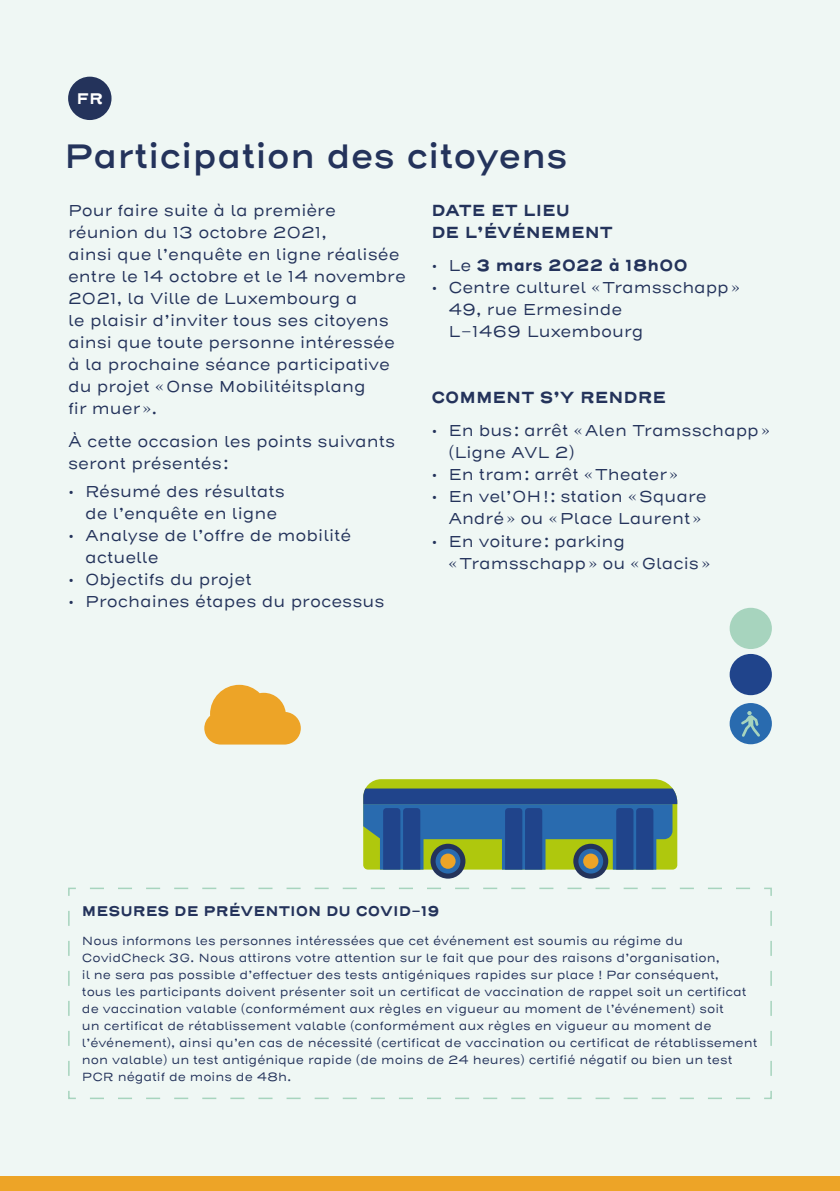
<style>
.page{position:relative;width:840px;height:1191px;background:#fff}
.page>*{position:absolute;margin:0;border:0;box-sizing:border-box;transform-origin:0 0}
.t1{font:600 34px "Henderson Sans Basic";color:#24335b}
.t2{font:16px/22px "Henderson Sans Basic";color:#24335b}
.t3{font:700 16px/22px "Henderson Sans Basic";color:#24335b}
.t4{font:700 15.4px "Henderson Sans";color:#fff}
.t5{font:700 14px "Henderson Sans Basic";color:#24335b}
.t6{font:12px/17px "Henderson Sans Basic";color:#24335b}
.s1{font-weight:400}
</style>
<div class="page">
<div style="left:0;top:0;width:839px;height:1191px;background:#eff7f4"></div>
<div style="left:68px;top:77px;width:43px;height:43px;background:#24335b;border-radius:50%"></div>
<svg style="left:68px;top:887px;width:704px;height:212px"></svg>
<div style="left:0;top:1176px;width:839px;height:15px;background:#eda427"></div>
<div style="left:729px;top:654px;width:42px;height:41px;background:#20448b;border-radius:50%"></div>
<div style="left:729px;top:703px;width:42px;height:41px;background:#296baf;border-radius:50%"></div>
<div style="left:729px;top:608px;width:42px;height:41px;background:#a7d4be;border-radius:50%"></div>
<svg style="left:741px;top:711px;width:18px;height:26px"></svg>
<svg style="left:204px;top:685px;width:96px;height:59px"></svg>
<svg style="left:430px;top:843px;width:35px;height:35px"></svg>
<div style="left:435px;top:848px;width:25px;height:25px;background:#296baf;border-radius:50%"></div>
<svg style="left:573px;top:843px;width:35px;height:35px"></svg>
<div style="left:578px;top:848px;width:25px;height:25px;background:#296baf;border-radius:50%"></div>
<svg style="left:363px;top:779px;width:314px;height:90px;background:#4b7375"></svg>
<p class="t4" style="left:76px;top:88px;width:28px">FR</p>
<h1 class="t1" style="left:64px;top:134px;width:505px">Participation des citoyens</h1>
<p class="t2" style="left:68px;top:200px;width:339px">Pour faire suite à la première réunion du 13 octobre 2021,<br>ainsi que l’enquête en ligne réalisée entre le 14 octobre et le 14 novembre<br>2021, la Ville de Luxembourg a<br>le plaisir d’inviter tous ses citoyens ainsi que toute personne intéressée à la prochaine séance participative du projet «Onse Mobilitéitsplang<br>fir muer».</p>
<h2 class="t2" style="left:68px;top:431px;width:328px">À cette occasion les points suivants seront présentés:</h2>
<h2 class="t2" style="left:68px;top:481px;width:218px;text-align:center">• Résumé des résultats de l’enquête en ligne</h2>
<h2 class="t2" style="left:85px;top:525px;width:267px;text-indent:-17px">• Analyse de l’offre de mobilité actuelle</h2>
<h2 class="t2" style="left:68px;top:569px;width:185px">• Objectifs du projet</h2>
<h2 class="t2" style="left:68px;top:591px;width:318px">• Prochaines étapes du processus</h2>
<h2 class="t3" style="left:431px;top:200px;width:183px">DATE ET LIEU<br>DE L’ÉVÉNEMENT</h2>
<h2 class="t3" style="left:431px;top:255px;width:258px"><span class="s1">• Le</span> 3 mars 2022 à 18h00</h2>
<h2 class="t2" style="left:448px;top:277px;width:293px;text-indent:-17px">• Centre culturel «Tramsschapp»<br>49, rue Ermesinde<br>L-1469 Luxembourg</h2>
<h2 class="t3" style="left:431px;top:387px;width:236px">COMMENT S’Y RENDRE</h2>
<h2 class="t2" style="left:448px;top:420px;width:323px;text-indent:-17px">• En bus: arrêt «Alen Tramsschapp» (Ligne AVL 2)</h2>
<h2 class="t2" style="left:431px;top:464px;width:248px">• En tram: arrêt «Theater»</h2>
<h2 class="t2" style="left:448px;top:486px;width:260px;text-indent:-17px">• En vel’OH!: station «Square<br>André» ou «Place Laurent»</h2>
<h2 class="t2" style="left:448px;top:530px;width:263px;text-indent:-17px">• En voiture: parking «Tramsschapp» ou «Glacis»</h2>
<p class="t5" style="left:82px;top:902px;width:359px">MESURES DE PRÉVENTION DU COVID-19</p>
<p class="t6" style="left:82px;top:932px;width:676px">Nous informons les personnes intéressées que cet événement est soumis au régime du CovidCheck 3G. Nous attirons votre attention sur le fait que pour des raisons d’organisation,<br>il ne sera pas possible d’effectuer des tests antigéniques rapides sur place ! Par conséquent,<br>tous les participants doivent présenter soit un certificat de vaccination de rappel soit un certificat de vaccination valable (conformément aux règles en vigueur au moment de l’événement) soit<br>un certificat de rétablissement valable (conformément aux règles en vigueur au moment de l’événement), ainsi qu’en cas de nécessité (certificat de vaccination ou certificat de rétablissement non valable) un test antigénique rapide (de moins de 24 heures) certifié négatif ou bien un test PCR négatif de moins de 48h.</p>
</div>
